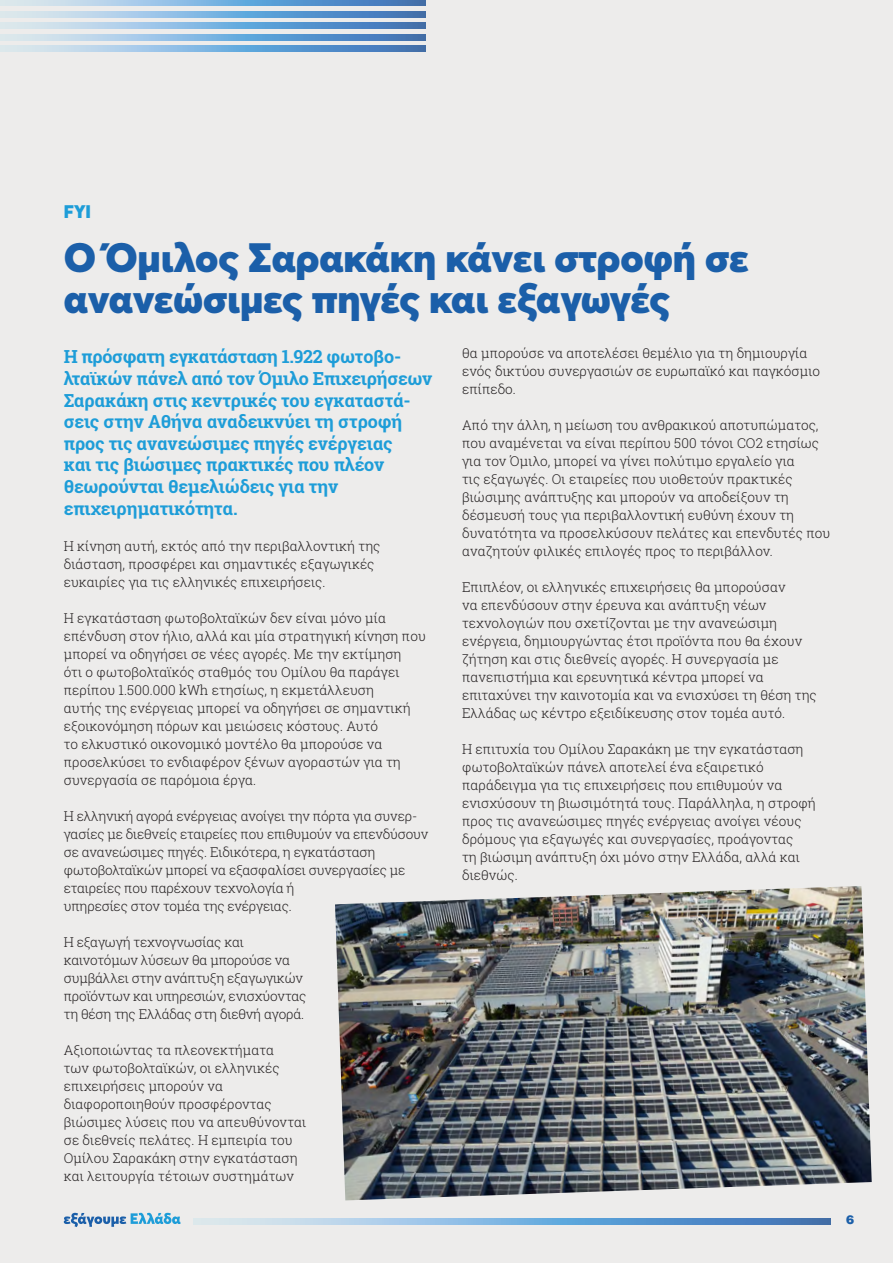
<style>
.page{position:relative;width:893px;height:1263px;background:#edeceb}
.page>*{position:absolute;margin:0;border:0;box-sizing:border-box;transform-origin:0 0}
.t1{font:900 40.5px/40.5px "Averta";letter-spacing:-.005em;color:#1b5fa9}
.t2{font:700 18px/21.6px "Roboto Slab";letter-spacing:-.01em;color:#1e9dd8}
.t3{font:900 18px "Averta";color:#1e9dd8}
.t4{font:300 13.5px/18px "Roboto Slab";letter-spacing:.005em;color:#231f20}
.t5{font:300 13.5px/18px "Roboto Slab";letter-spacing:-.015em;color:#231f20}
.t6{font:900 12px "UB Helvetica";color:#1b5fa9}
</style>
<div class="page">
<svg style="left:0;top:0;width:426px;height:6px;background:#83b0d9"></svg>
<svg style="left:0;top:23px;width:426px;height:6px;background:#83b0d9"></svg>
<svg style="left:0;top:46px;width:426px;height:5px;background:#83b0d9"></svg>
<svg style="left:0;top:11px;width:426px;height:6px;background:#83b0d9"></svg>
<svg style="left:0;top:34px;width:426px;height:6px;background:#83b0d9"></svg>
<svg style="left:64px;top:1213px;width:117px;height:14px"></svg>
<svg style="left:194px;top:1219px;width:637px;height:5px;background:#83b0d9"></svg>
<img style="left:335px;top:886px;width:537px;height:314px">
<h2 class="t3" style="left:64px;top:200px;width:29px">FYI</h2>
<h1 class="t1" style="left:64px;top:237px;width:686px">Ο Όμιλος Σαρακάκη κάνει στροφή σε ανανεώσιμες πηγές και εξαγωγές</h1>
<p class="t2" style="left:64px;top:346px;width:370px">Η πρόσφατη εγκατάσταση 1.922 φωτοβο&shy;λταϊκών πάνελ από τον Όμιλο Επιχειρήσεων Σαρακάκη στις κεντρικές του εγκαταστά&shy;σεις στην Αθήνα αναδεικνύει τη στροφή προς τις ανανεώσιμες πηγές ενέργειας<br>και τις βιώσιμες πρακτικές που πλέον θεωρούνται θεμελιώδεις για την επιχειρηματικότητα.</p>
<p class="t4" style="left:64px;top:536px;width:318px">Η κίνηση αυτή, εκτός από την περιβαλλοντική της διάσταση, προσφέρει και σημαντικές εξαγωγικές ευκαιρίες για τις ελληνικές επιχειρήσεις.</p>
<p class="t4" style="left:64px;top:608px;width:364px">Η εγκατάσταση φωτοβολταϊκών δεν είναι μόνο μία επένδυση στον ήλιο, αλλά και μία στρατηγική κίνηση που μπορεί να οδηγήσει σε νέες αγορές. Με την εκτίμηση<br>ότι ο φωτοβολταϊκός σταθμός του Ομίλου θα παράγει περίπου 1.500.000 kWh ετησίως, η εκμετάλλευση<br>αυτής της ενέργειας μπορεί να οδηγήσει σε σημαντική εξοικονόμηση πόρων και μειώσεις κόστους. Αυτό<br>το ελκυστικό οικονομικό μοντέλο θα μπορούσε να προσελκύσει το ενδιαφέρον ξένων αγοραστών για τη συνεργασία σε παρόμοια έργα.</p>
<p class="t5" style="left:64px;top:806px;width:366px">Η ελληνική αγορά ενέργειας ανοίγει την πόρτα για συνερ&shy;γασίες με διεθνείς εταιρείες που επιθυμούν να επενδύσουν σε ανανεώσιμες πηγές. Ειδικότερα, η εγκατάσταση φωτοβολταϊκών μπορεί να εξασφαλίσει συνεργασίες με εταιρείες που παρέχουν τεχνολογία ή<br>υπηρεσίες στον τομέα της ενέργειας.</p>
<p class="t5" style="left:64px;top:932px;width:244px">Η εξαγωγή τεχνογνωσίας και καινοτόμων λύσεων θα μπορούσε να συμβάλλει στην ανάπτυξη εξαγωγικών προϊόντων και υπηρεσιών, ενισχύοντας τη θέση της Ελλάδας στη διεθνή αγορά.</p>
<p class="t4" style="left:64px;top:1040px;width:244px">Αξιοποιώντας τα πλεονεκτήματα<br>των φωτοβολταϊκών, οι ελληνικές επιχειρήσεις μπορούν να διαφοροποιηθούν προσφέροντας βιώσιμες λύσεις που να απευθύνονται σε διεθνείς πελάτες. Η εμπειρία του<br>Ομίλου Σαρακάκη στην εγκατάσταση και λειτουργία τέτοιων συστημάτων</p>
<p class="t4" style="left:462px;top:344px;width:360px">θα μπορούσε να αποτελέσει θεμέλιο για τη δημιουργία ενός δικτύου συνεργασιών σε ευρωπαϊκό και παγκόσμιο επίπεδο.</p>
<p class="t4" style="left:462px;top:416px;width:370px">Από την άλλη, η μείωση του ανθρακικού αποτυπώματος, που αναμένεται να είναι περίπου 500 τόνοι CO2 ετησίως για τον Όμιλο, μπορεί να γίνει πολύτιμο εργαλείο για<br>τις εξαγωγές. Οι εταιρείες που υιοθετούν πρακτικές βιώσιμης ανάπτυξης και μπορούν να αποδείξουν τη δέσμευσή τους για περιβαλλοντική ευθύνη έχουν τη δυνατότητα να προσελκύσουν πελάτες και επενδυτές που αναζητούν φιλικές επιλογές προς το περιβάλλον.</p>
<p class="t4" style="left:462px;top:578px;width:356px">Επιπλέον, οι ελληνικές επιχειρήσεις θα μπορούσαν<br>να επενδύσουν στην έρευνα και ανάπτυξη νέων τεχνολογιών που σχετίζονται με την ανανεώσιμη ενέργεια, δημιουργώντας έτσι προϊόντα που θα έχουν ζήτηση και στις διεθνείς αγορές. Η συνεργασία με πανεπιστήμια και ερευνητικά κέντρα μπορεί να επιταχύνει την καινοτομία και να ενισχύσει τη θέση της Ελλάδας ως κέντρο εξειδίκευσης στον τομέα αυτό.</p>
<p class="t4" style="left:462px;top:740px;width:355px">Η επιτυχία του Ομίλου Σαρακάκη με την εγκατάσταση φωτοβολταϊκών πάνελ αποτελεί ένα εξαιρετικό παράδειγμα για τις επιχειρήσεις που επιθυμούν να ενισχύσουν τη βιωσιμότητά τους. Παράλληλα, η στροφή προς τις ανανεώσιμες πηγές ενέργειας ανοίγει νέους δρόμους για εξαγωγές και συνεργασίες, προάγοντας<br>τη βιώσιμη ανάπτυξη όχι μόνο στην Ελλάδα, αλλά και διεθνώς.</p>
<p class="t6" style="left:846px;top:1212px;width:10px">6</p>
</div>
